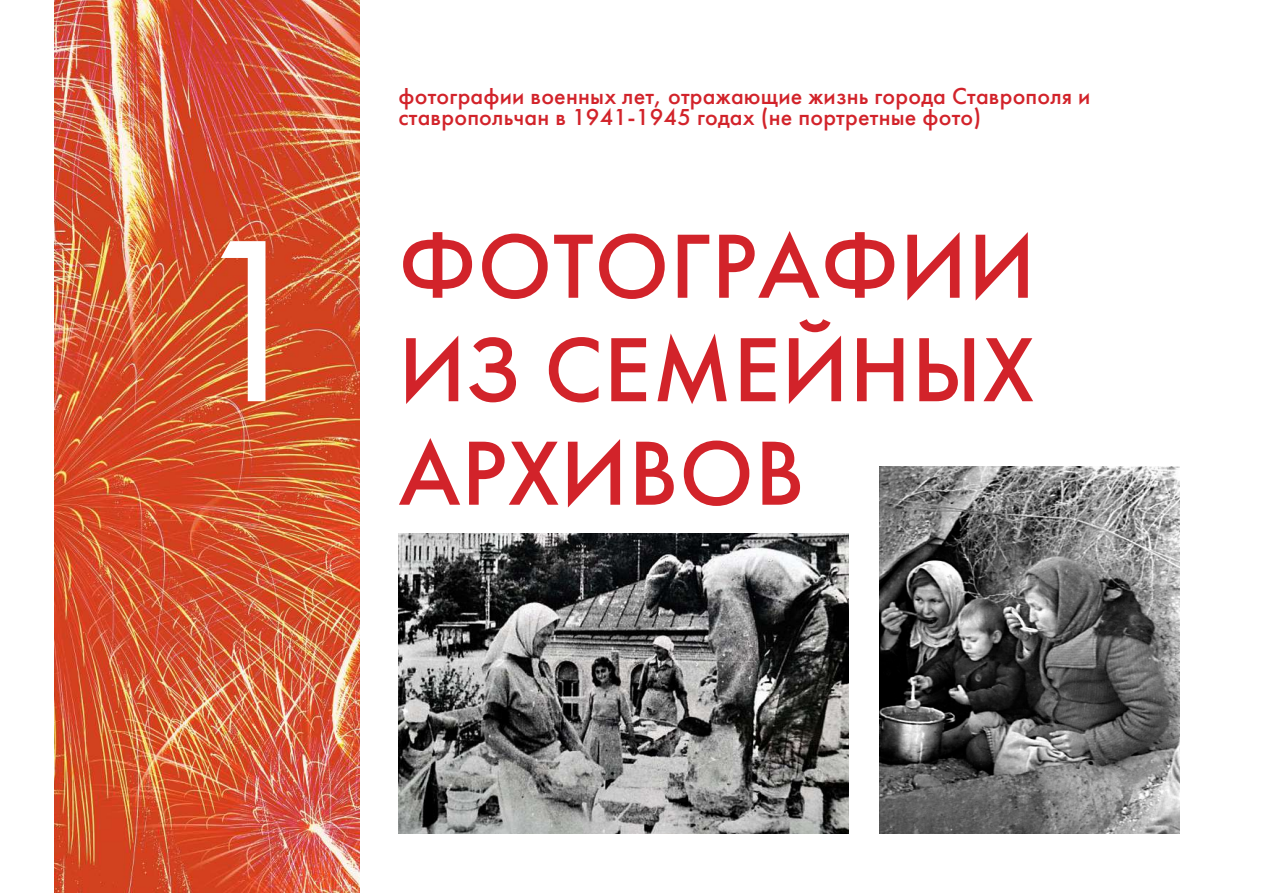
<style>
.page{position:relative;width:1263px;height:893px;background:#fff}
.page>*{position:absolute;margin:0;border:0;box-sizing:border-box;transform-origin:0 0}
.t1{font:240px "Futura PT";color:#fff}
.t2{font:500 94.5px/103.5px "Futura PT";letter-spacing:.01em;color:#d2232a;text-align:justify}
.t3{font:500 24px/21px "Futura PT";letter-spacing:.01em;color:#d2232a}
</style>
<div class="page">
<img style="left:398px;top:533px;width:450px;height:300px">
<img style="left:55px;top:0;width:305px;height:893px">
<img style="left:879px;top:467px;width:300px;height:366px">
<p class="t3" style="left:398px;top:85px;width:693px">фотографии военных лет, отражающие жизнь города Ставрополя и ставропольчан в 1941-1945 годах (не портретные фото)</p>
<h1 class="t1" style="left:184px;top:179px;width:138px">1</h1>
<h2 class="t2" style="left:398px;top:215px;width:638px">ФОТОГРАФИИ ИЗ СЕМЕЙНЫХ АРХИВОВ</h2>
</div>
